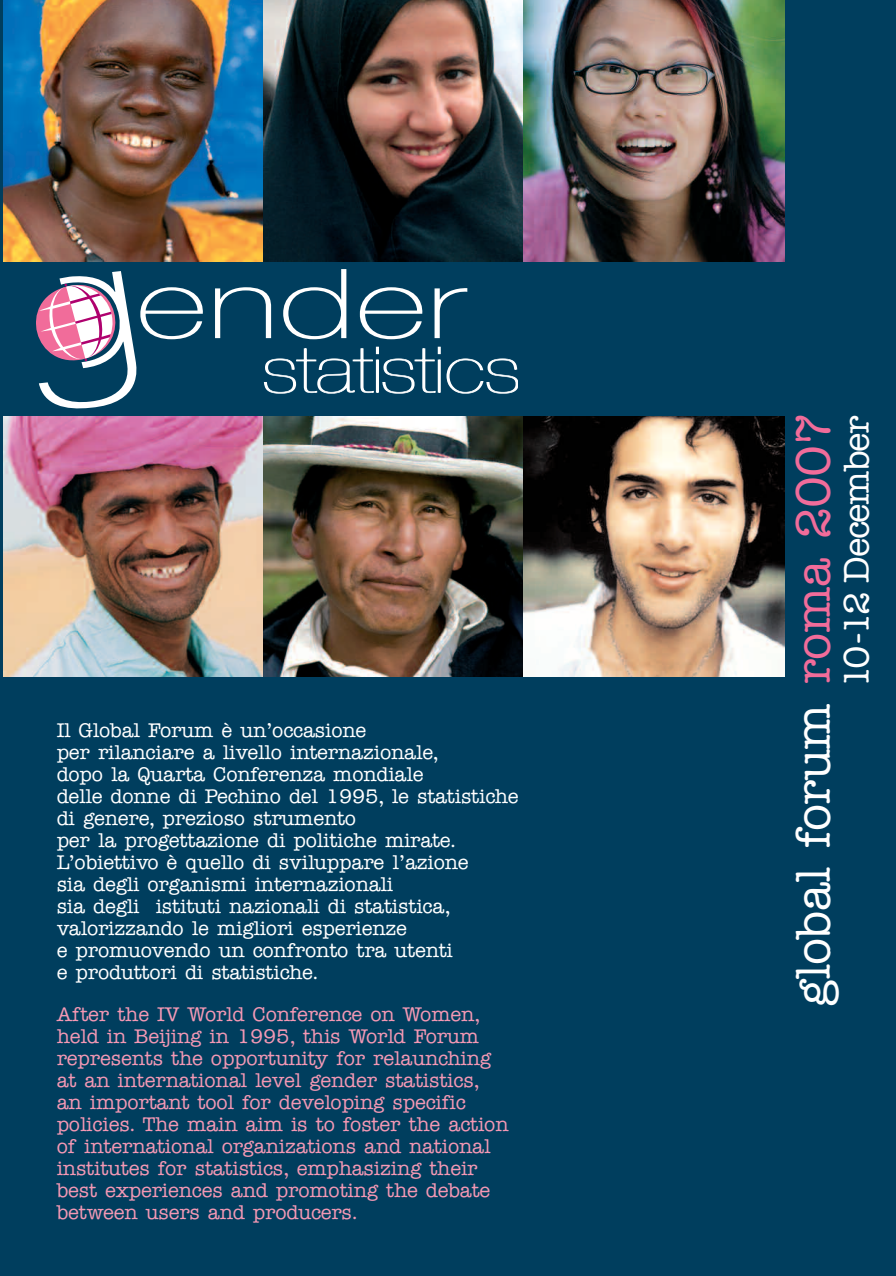
<style>
.page{position:relative;width:896px;height:1276px;background:#003e5e}
.page>*{position:absolute;margin:0;border:0;box-sizing:border-box;transform-origin:0 0}
.t1{font:500 48.4px "American Typewriter";letter-spacing:-.015em;color:#fff}
.t2{font:500 35.6px "American Typewriter";letter-spacing:-.035em;color:#fff}
.t3{font:500 20px/22px "American Typewriter";letter-spacing:-.005em;color:#fff}
.t4{font:500 20px/22px "American Typewriter";letter-spacing:-.005em;color:#f498b4}
.s1{color:#f16c9a}
</style>
<div class="page">
<hr style="left:830px;top:949px;width:23px;height:2px;background:#003e5e">
<svg style="left:838px;top:944px;width:2px;height:12px"></svg>
<img style="left:3px;top:0;width:261px;height:261px">
<img style="left:264px;top:0;width:260px;height:261px">
<img style="left:524px;top:0;width:260px;height:261px">
<img style="left:3px;top:417px;width:261px;height:260px">
<img style="left:264px;top:417px;width:260px;height:260px">
<img style="left:524px;top:417px;width:260px;height:260px">
<svg style="left:215px;top:287px;width:56px;height:51px"></svg>
<svg style="left:283px;top:269px;width:63px;height:70px"></svg>
<svg style="left:360px;top:287px;width:63px;height:52px"></svg>
<svg style="left:434px;top:288px;width:33px;height:50px"></svg>
<svg style="left:36px;top:271px;width:168px;height:137px"></svg>
<svg style="left:263px;top:346px;width:177px;height:48px;background:#30627c"></svg>
<svg style="left:446px;top:359px;width:72px;height:35px;background:#31637d"></svg>
<p class="t3" style="left:57px;top:721px;width:463px">Il Global Forum è un’occasione<br>per rilanciare a livello internazionale,<br>dopo la Quarta Conferenza mondiale<br>delle donne di Pechino del 1995, le statistiche di genere, prezioso strumento<br>per la progettazione di politiche mirate.<br>L’obiettivo è quello di sviluppare l’azione<br>sia degli organismi internazionali<br>sia degli istituti nazionali di statistica, valorizzando le migliori esperienze<br>e promuovendo un confronto tra utenti<br>e produttori di statistiche.</p>
<p class="t4" style="left:57px;top:1005px;width:453px">After the IV World Conference on Women, held in Beijing in 1995, this World Forum represents the opportunity for relaunching at an international level gender statistics, an important tool for developing specific policies. The main aim is to foster the action of international organizations and national institutes for statistics, emphasizing their best experiences and promoting the debate between users and producers.</p>
<h2 class="t2" style="left:844px;top:687px;width:274px;rotate:-90deg">10-12 December</h2>
<h1 class="t1" style="left:797px;top:1006px;width:594px;rotate:-90deg">global forum <span class="s1">roma 2007</span></h1>
</div>
